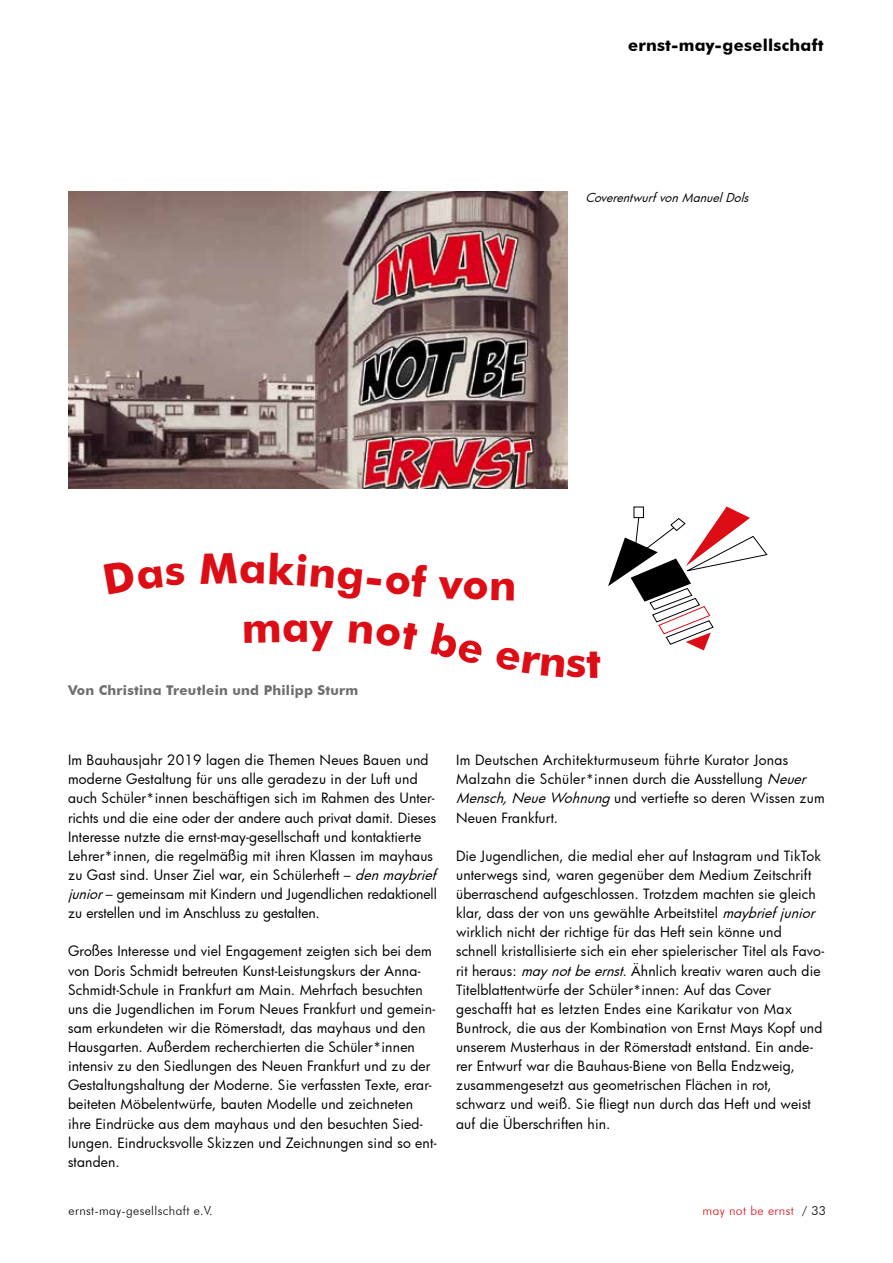
<style>
.page{position:relative;width:893px;height:1263px;background:#fff}
.page>*{position:absolute;margin:0;border:0;box-sizing:border-box;transform-origin:0 0}
.t1{font:700 42px "Futura BT";color:#dc0d15}
.t2{font:700 16.5px "Futura BT";letter-spacing:.015em;color:#000}
.t3{font:13.8px/19px "Futura";letter-spacing:.01em;color:#000}
.t4{font:700 13.5px "Futura BT";letter-spacing:.02em;color:#706f6f}
.t5{font:300 12.3px "Futura BT";letter-spacing:.03em;color:#000}
.t6{font:300 12.3px "Futura BT";letter-spacing:.03em;color:#dc0d15}
.t7{font:italic 12px "Futura";color:#000}
.s1{font-style:italic}
.s2{color:#000}
</style>
<div class="page">
<svg style="left:608px;top:506px;width:160px;height:144px"></svg>
<img style="left:68px;top:192px;width:500px;height:297px">
<p class="t2" style="left:628px;top:35px;width:197px">ernst-may-gesellschaft</p>
<p class="t7" style="left:585px;top:189px;width:169px">CoverentwurfvonManuelDols</p>
<h1 class="t1" style="left:282px;top:601px;width:52px">ay</h1>
<p class="t4" style="left:68px;top:682px;width:292px">Von Christina Treutlein und Philipp Sturm</p>
<p class="t3" style="left:68px;top:750px;width:374px">Im Bauhausjahr 2019 lagen die Themen Neues Bauen und moderne Gestaltung für uns alle geradezu in der Luft und auch Schüler*innen beschäftigen sich im Rahmen des Unter&shy;richts und die eine oder der andere auch privat damit. Dieses Interesse nutzte die ernst-may-gesellschaft und kontaktierte Lehrer*innen, die regelmäßig mit ihren Klassen im mayhaus zu Gast sind. Unser Ziel war, ein Schülerheft – <span class="s1">denmaybrief junior</span>– gemeinsam mit Kindern und Jugendlichen redaktionell zu erstellen und im Anschluss zu gestalten.</p>
<p class="t3" style="left:68px;top:941px;width:370px">Großes Interesse und viel Engagement zeigten sich bei dem von Doris Schmidt betreuten Kunst-Leistungskurs der Anna-Schmidt-Schule in Frankfurt am Main. Mehrfach besuchten uns die Jugendlichen im Forum Neues Frankfurt und gemein&shy;sam erkundeten wir die Römerstadt, das mayhaus und den Hausgarten. Außerdem recherchierten die Schüler*innen intensiv zu den Siedlungen des Neuen Frankfurt und zu der Gestaltungshaltung der Moderne. Sie verfassten Texte, erar&shy;beiteten Möbelentwürfe, bauten Modelle und zeichneten ihre Eindrücke aus dem mayhaus und den besuchten Sied&shy;lungen. Eindrucksvolle Skizzen und Zeichnungen sind so ent&shy;standen.</p>
<p class="t3" style="left:456px;top:750px;width:370px">Im Deutschen Architekturmuseum führte Kurator Jonas Malzahn die Schüler*innen durch die Ausstellung <span class="s1">Neuer Mensch,NeueWohnung</span>und vertiefte so deren Wissen zum Neuen Frankfurt.</p>
<p class="t3" style="left:456px;top:846px;width:370px">Die Jugendlichen, die medial eher auf Instagram und TikTok unterwegs sind, waren gegenüber dem Medium Zeitschrift überraschend aufgeschlossen. Trotzdem machten sie gleich klar, dass der von uns gewählte Arbeitstitel <span class="s1">maybriefjunior </span>wirklich nicht der richtige für das Heft sein könne und schnell kristallisierte sich ein eher spielerischer Titel als Favo&shy;rit heraus: <span class="s1">maynotbeernst.</span>Ähnlich kreativ waren auch die Titelblattentwürfe der Schüler*innen: Auf das Cover geschafft hat es letzten Endes eine Karikatur von Max Buntrock, die aus der Kombination von Ernst Mays Kopf und unserem Musterhaus in der Römerstadt entstand. Ein ande&shy;rer Entwurf war die Bauhaus-Biene von Bella Endzweig, zusammengesetzt aus geometrischen Flächen in rot, schwarz und weiß. Sie fliegt nun durch das Heft und weist auf die Überschriften hin.</p>
<p class="t5" style="left:69px;top:1203px;width:146px">ernst-may-gesellschaft e.V.</p>
<p class="t6" style="left:703px;top:1203px;width:125px">may not be ernst <span class="s2">/ 33</span></p>
</div>
